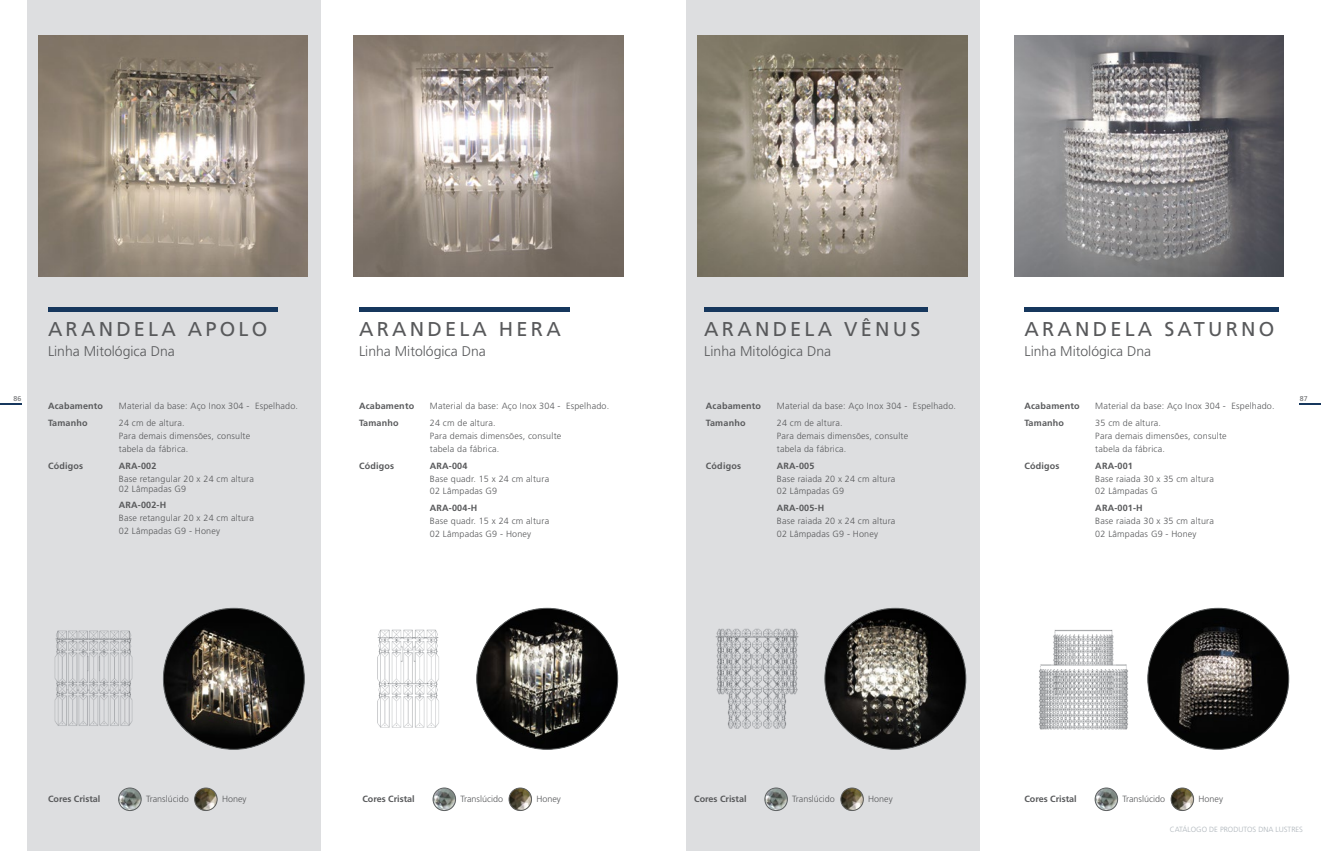
<style>
.page{position:relative;width:1321px;height:851px;background:#fff}
.page>*{position:absolute;margin:0;border:0;box-sizing:border-box;transform-origin:0 0}
.t1{font:20px "Frutiger LT Std";letter-spacing:.16em;color:#58595b}
.t2{font:300 14px "Frutiger LT Std";color:#58595b}
.t3{font:300 9px/12.8px "Frutiger LT Std";letter-spacing:.02em;color:#58595b}
.t4{font:700 9px "Frutiger LT Std";letter-spacing:.02em;color:#58595b}
.t5{font:700 9px "Frutiger LT Std";color:#58595b}
.t6{font:300 9px "Frutiger LT Std";color:#58595b}
.t7{font:300 7.5px "Frutiger LT Std";color:#adb4ba}
.t8{font:7px "Frutiger LT Std";color:#6d6e71}
</style>
<div class="page">
<div style="left:27px;top:0;width:294px;height:850px;background:#dddee0"></div>
<div style="left:686px;top:0;width:293px;height:850px;background:#dddee0"></div>
<img style="left:354px;top:35px;width:269px;height:241px">
<img style="left:377px;top:629px;width:62px;height:99px">
<img style="left:38px;top:35px;width:270px;height:241px">
<img style="left:54px;top:630px;width:79px;height:96px">
<img style="left:163px;top:608px;width:141px;height:141px;border-radius:70px">
<img style="left:477px;top:608px;width:141px;height:141px;border-radius:70px">
<hr style="left:48px;top:307px;width:229px;height:4px;background:#16375d">
<hr style="left:359px;top:307px;width:210px;height:4px;background:#16375d">
<img style="left:119px;top:787px;width:22px;height:23px;border-radius:11px">
<div style="left:119px;top:787px;width:22px;height:23px;border:1px solid #5d6061;border-radius:50%"></div>
<img style="left:195px;top:787px;width:22px;height:23px;border-radius:11px">
<div style="left:195px;top:787px;width:22px;height:23px;border:1px solid #5d6061;border-radius:50%"></div>
<img style="left:433px;top:787px;width:23px;height:23px;border-radius:11px">
<div style="left:433px;top:787px;width:23px;height:23px;border:1px solid #5d6061;border-radius:50%"></div>
<img style="left:509px;top:787px;width:23px;height:23px;border-radius:11px">
<div style="left:509px;top:787px;width:23px;height:23px;border:1px solid #5d6061;border-radius:50%"></div>
<img style="left:825px;top:608px;width:141px;height:141px;border-radius:70px">
<img style="left:1014px;top:35px;width:270px;height:241px">
<img style="left:1039px;top:629px;width:89px;height:101px">
<img style="left:1148px;top:608px;width:141px;height:141px;border-radius:70px">
<img style="left:698px;top:35px;width:269px;height:241px">
<img style="left:715px;top:628px;width:84px;height:101px">
<hr style="left:704px;top:307px;width:224px;height:4px;background:#16375d">
<hr style="left:1024px;top:307px;width:254px;height:4px;background:#16375d">
<img style="left:765px;top:787px;width:22px;height:23px;border-radius:11px">
<div style="left:765px;top:787px;width:22px;height:23px;border:1px solid #5d6061;border-radius:50%"></div>
<img style="left:841px;top:787px;width:22px;height:23px;border-radius:11px">
<div style="left:841px;top:787px;width:22px;height:23px;border:1px solid #5d6061;border-radius:50%"></div>
<img style="left:1095px;top:787px;width:23px;height:23px;border-radius:11px">
<div style="left:1095px;top:787px;width:23px;height:23px;border:1px solid #5d6061;border-radius:50%"></div>
<img style="left:1171px;top:787px;width:23px;height:23px;border-radius:11px">
<div style="left:1171px;top:787px;width:23px;height:23px;border:1px solid #5d6061;border-radius:50%"></div>
<hr style="left:0;top:403px;width:21px;height:2px;background:#16375d">
<hr style="left:1300px;top:403px;width:21px;height:2px;background:#16375d">
<h1 class="t1" style="left:48px;top:317px;width:221px">ARANDELA APOLO</h1>
<h2 class="t2" style="left:48px;top:343px;width:128px">Linha Mitológica Dna</h2>
<h1 class="t1" style="left:359px;top:317px;width:203px">ARANDELA HERA</h1>
<h2 class="t2" style="left:359px;top:343px;width:128px">Linha Mitológica Dna</h2>
<h1 class="t1" style="left:704px;top:317px;width:218px">ARANDELA VÊNUS</h1>
<h2 class="t2" style="left:704px;top:343px;width:128px">Linha Mitológica Dna</h2>
<h1 class="t1" style="left:1024px;top:317px;width:251px">ARANDELA SATURNO</h1>
<h2 class="t2" style="left:1024px;top:343px;width:128px">Linha Mitológica Dna</h2>
<p class="t8" style="left:13px;top:395px;width:9px">86</p>
<p class="t8" style="left:1300px;top:395px;width:9px">87</p>
<p class="t4" style="left:48px;top:401px;width:57px">Acabamento</p>
<p class="t3" style="left:119px;top:400px;width:181px">Material da base: Aço Inox 304 - Espelhado.</p>
<p class="t4" style="left:48px;top:417px;width:41px">Tamanho</p>
<p class="t3" style="left:119px;top:416px;width:133px">24 cm de altura.<br>Para demais dimensões, consulte tabela da fábrica.</p>
<p class="t4" style="left:48px;top:460px;width:37px">Códigos</p>
<p class="t4" style="left:119px;top:460px;width:39px">ARA-002</p>
<p class="t3" style="left:119px;top:473px;width:137px;line-height:10px">Base retangular 20 x 24 cm altura<br>02 Lâmpadas G9</p>
<p class="t4" style="left:119px;top:500px;width:49px">ARA-002-H</p>
<p class="t3" style="left:119px;top:511px;width:137px">Base retangular 20 x 24 cm altura<br>02 Lâmpadas G9 - Honey</p>
<p class="t4" style="left:359px;top:401px;width:57px">Acabamento</p>
<p class="t3" style="left:430px;top:400px;width:181px">Material da base: Aço Inox 304 - Espelhado.</p>
<p class="t4" style="left:359px;top:417px;width:41px">Tamanho</p>
<p class="t3" style="left:430px;top:416px;width:133px">24 cm de altura.<br>Para demais dimensões, consulte tabela da fábrica.</p>
<p class="t4" style="left:359px;top:460px;width:37px">Códigos</p>
<p class="t4" style="left:430px;top:460px;width:39px">ARA-004</p>
<p class="t3" style="left:430px;top:472px;width:121px">Base quadr. 15 x 24 cm altura<br>02 Lâmpadas G9</p>
<p class="t4" style="left:430px;top:502px;width:49px">ARA-004-H</p>
<p class="t3" style="left:430px;top:514px;width:121px">Base quadr. 15 x 24 cm altura<br>02 Lâmpadas G9 - Honey</p>
<p class="t4" style="left:706px;top:401px;width:57px">Acabamento</p>
<p class="t3" style="left:777px;top:400px;width:181px">Material da base: Aço Inox 304 - Espelhado.</p>
<p class="t4" style="left:706px;top:417px;width:41px">Tamanho</p>
<p class="t3" style="left:777px;top:416px;width:133px">24 cm de altura.<br>Para demais dimensões, consulte tabela da fábrica.</p>
<p class="t4" style="left:706px;top:460px;width:37px">Códigos</p>
<p class="t4" style="left:777px;top:460px;width:39px">ARA-005</p>
<p class="t3" style="left:777px;top:472px;width:120px">Base raiada 20 x 24 cm altura<br>02 Lâmpadas G9</p>
<p class="t4" style="left:777px;top:502px;width:49px">ARA-005-H</p>
<p class="t3" style="left:777px;top:514px;width:120px">Base raiada 20 x 24 cm altura<br>02 Lâmpadas G9 - Honey</p>
<p class="t4" style="left:1024px;top:401px;width:57px">Acabamento</p>
<p class="t3" style="left:1095px;top:400px;width:181px">Material da base: Aço Inox 304 - Espelhado.</p>
<p class="t4" style="left:1024px;top:417px;width:41px">Tamanho</p>
<p class="t3" style="left:1095px;top:416px;width:133px">35 cm de altura.<br>Para demais dimensões, consulte tabela da fábrica.</p>
<p class="t4" style="left:1024px;top:460px;width:37px">Códigos</p>
<p class="t4" style="left:1095px;top:460px;width:39px">ARA-001</p>
<p class="t3" style="left:1095px;top:472px;width:120px">Base raiada 30 x 35 cm altura<br>02 Lâmpadas G</p>
<p class="t4" style="left:1095px;top:502px;width:49px">ARA-001-H</p>
<p class="t3" style="left:1095px;top:514px;width:120px">Base raiada 30 x 35 cm altura<br>02 Lâmpadas G9 - Honey</p>
<p class="t5" style="left:48px;top:793px;width:54px">Cores Cristal</p>
<p class="t6" style="left:146px;top:793px;width:44px">Translúcido</p>
<p class="t3" style="left:222px;top:792px;width:26px">Honey</p>
<p class="t5" style="left:362px;top:793px;width:54px">Cores Cristal</p>
<p class="t6" style="left:460px;top:793px;width:44px">Translúcido</p>
<p class="t3" style="left:536px;top:792px;width:26px">Honey</p>
<p class="t5" style="left:694px;top:793px;width:54px">Cores Cristal</p>
<p class="t6" style="left:792px;top:793px;width:44px">Translúcido</p>
<p class="t3" style="left:868px;top:792px;width:26px">Honey</p>
<p class="t5" style="left:1024px;top:793px;width:54px">Cores Cristal</p>
<p class="t6" style="left:1122px;top:793px;width:44px">Translúcido</p>
<p class="t3" style="left:1198px;top:792px;width:26px">Honey</p>
<p class="t7" style="left:1170px;top:825px;width:135px">CATÁLOGO DE PRODUTOS DNA LUSTRES</p>
</div>
